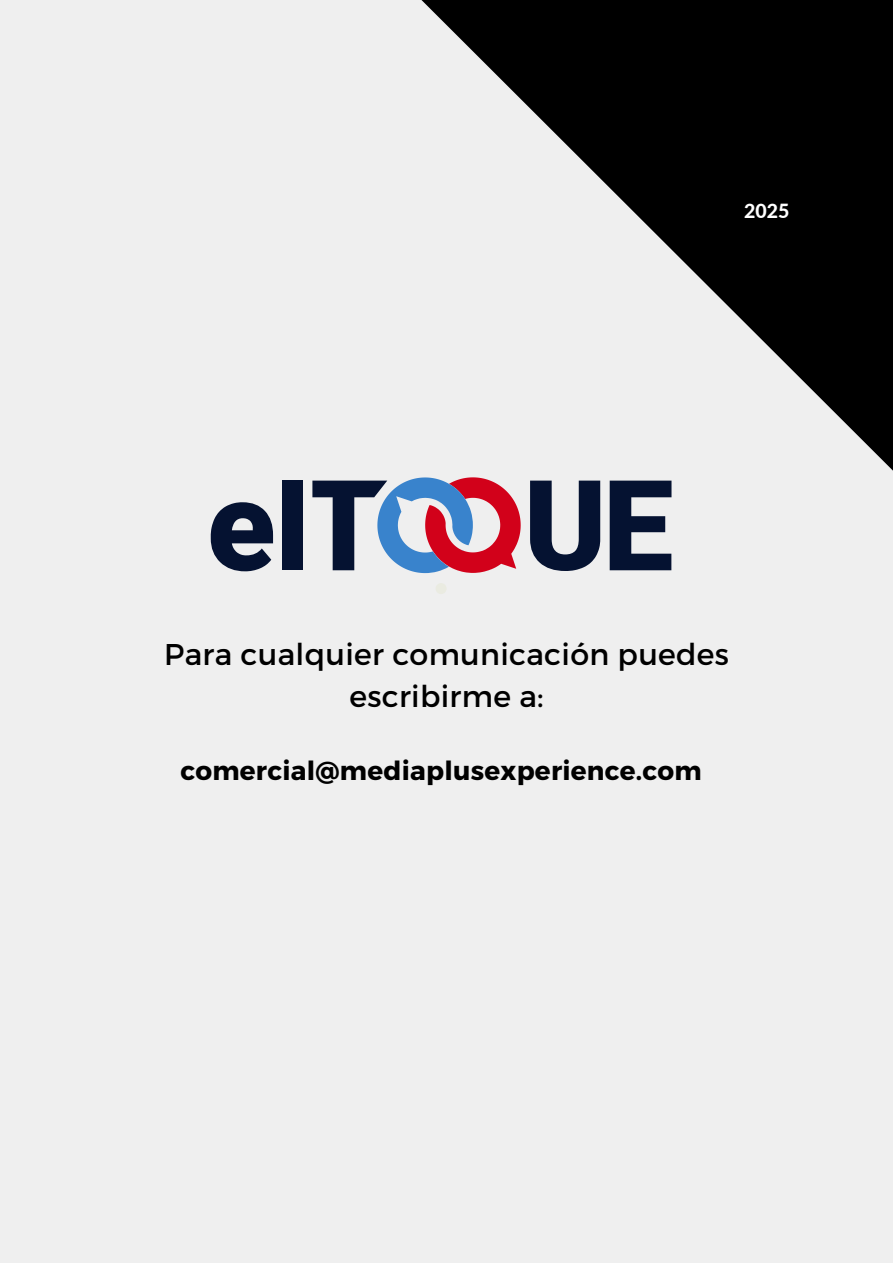
<style>
.page{position:relative;width:893px;height:1263px;background:#efefef}
.page>*{position:absolute;margin:0;border:0;box-sizing:border-box;transform-origin:0 0}
.t1{font:30px/42.2px "Montserrat";letter-spacing:.01em;color:#000;text-align:center}
.t2{font:700 26.25px "Montserrat";letter-spacing:.01em;color:#000}
.t3{font:800 19.5px "Lato";color:#fff}
</style>
<div class="page">
<div style="left:435px;top:583px;width:11px;height:11px;background:#eaebe1;border-radius:50%"></div>
<svg style="left:211px;top:502px;width:62px;height:69px"></svg>
<div style="left:282px;top:481px;width:21px;height:89px;background:#051231"></div>
<svg style="left:530px;top:481px;width:70px;height:90px"></svg>
<svg style="left:609px;top:481px;width:62px;height:89px"></svg>
<svg style="left:312px;top:477px;width:209px;height:96px"></svg>
<svg style="left:421px;top:0;width:472px;height:471px"></svg>
<h1 class="t3" style="left:744px;top:199px;width:47px">2025</h1>
<p class="t1" style="left:164px;top:631px;width:566px">Para cualquier comunicación puedes escribirme a:</p>
<p class="t2" style="left:180px;top:754px;width:523px">comercial@mediaplusexperience.com</p>
</div>
